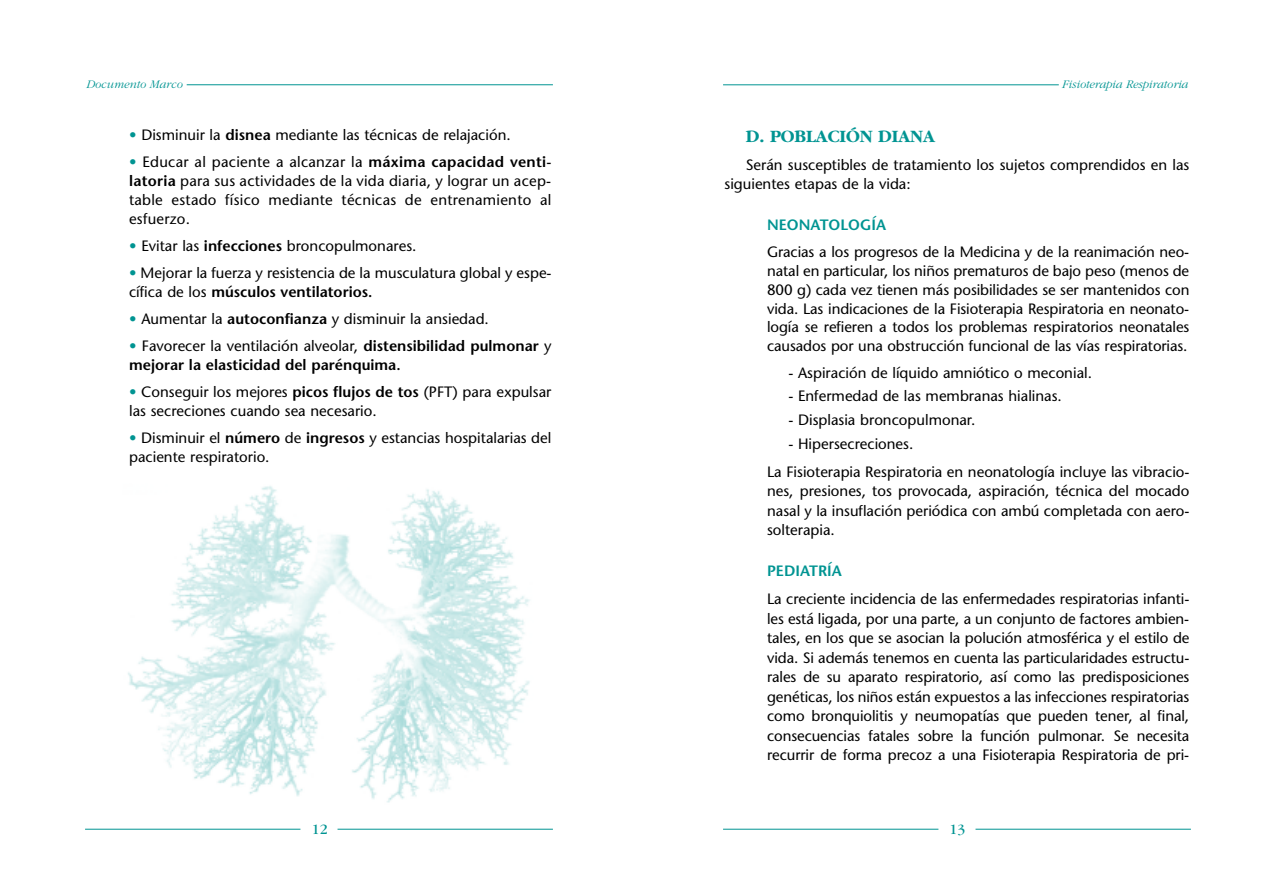
<style>
.page{position:relative;width:1276px;height:893px;background:#fff}
.page>*{position:absolute;margin:0;border:0;box-sizing:border-box;transform-origin:0 0}
.t1{font:700 18px "Garamond";color:#009492}
.t2{font:15px/19.5px "Stone Sans";color:#000}
.t3{font:600 15px/18.8px "Stone Sans";color:#000}
.t4{font:600 15px "Stone Sans";color:#009492}
.t5{font:15px "Garamond";color:#009492}
.t6{font:italic 300 12px "Garamond";color:#009492}
.s1{color:#009492}
.s2{font-weight:600}
.s3{font-weight:400;color:#009492}
.s4{font-weight:400}
</style>
<div class="page">
<img style="left:128px;top:486px;width:402px;height:317px">
<hr style="left:187px;top:85px;width:366px;height:1px;background:#009492">
<hr style="left:337px;top:829px;width:216px;height:1px;background:#009492">
<hr style="left:85px;top:829px;width:215px;height:1px;background:#009492">
<hr style="left:975px;top:829px;width:216px;height:1px;background:#009492">
<hr style="left:723px;top:829px;width:215px;height:1px;background:#009492">
<hr style="left:723px;top:85px;width:335px;height:1px;background:#009492">
<p class="t6" style="left:87px;top:77px;width:98px">Documento Marco</p>
<p class="t6" style="left:1062px;top:77px;width:128px">Fisioterapia Respiratoria</p>
<p class="t2" style="left:129px;top:127px;width:383px"><span class="s1">•</span> Disminuir la <span class="s2">disnea</span> mediante las técnicas de relajación.</p>
<p class="t2" style="left:129px;top:154px;width:424px;line-height:18.8px;text-align:justify"><span class="s1">•</span> Educar al paciente a alcanzar la <span class="s2">máxima capacidad venti&shy;latoria</span> para sus actividades de la vida diaria, y lograr un acep&shy;table estado físico mediante técnicas de entrenamiento al esfuerzo.</p>
<p class="t2" style="left:129px;top:237px;width:289px"><span class="s1">•</span> Evitar las <span class="s2">infecciones</span> broncopulmonares.</p>
<p class="t2" style="left:129px;top:265px;width:424px;line-height:18.8px"><span class="s1">•</span> Mejorar la fuerza y resistencia de la musculatura global y espe&shy;cífica de los <span class="s2">músculos ventilatorios.</span></p>
<p class="t2" style="left:129px;top:311px;width:361px"><span class="s1">•</span> Aumentar la <span class="s2">autoconfianza</span> y disminuir la ansiedad.</p>
<p class="t3" style="left:129px;top:338px;width:424px"><span class="s3">•</span> <span class="s4">Favorecer la ventilación alveolar,</span> distensibilidad pulmonar <span class="s4">y </span>mejorar la elasticidad del parénquima.</p>
<p class="t2" style="left:129px;top:384px;width:424px;line-height:18.8px"><span class="s1">•</span> Conseguir los mejores <span class="s2">picos flujos de tos</span> (PFT) para expulsar las secreciones cuando sea necesario.</p>
<p class="t2" style="left:129px;top:430px;width:424px;line-height:18.8px"><span class="s1">•</span> Disminuir el <span class="s2">número</span> de <span class="s2">ingresos</span> y estancias hospitalarias del paciente respiratorio.</p>
<p class="t1" style="left:746px;top:125px;width:191px">D. POBLACIÓN DIANA</p>
<p class="t2" style="left:724px;top:156px;width:466px;text-indent:21px">Serán susceptibles de tratamiento los sujetos comprendidos en las siguientes etapas de la vida:</p>
<p class="t4" style="left:767px;top:219px;width:121px">NEONATOLOGÍA</p>
<p class="t2" style="left:767px;top:244px;width:424px;line-height:18.8px;text-align:justify">Gracias a los progresos de la Medicina y de la reanimación neo&shy;natal en particular, los niños prematuros de bajo peso (menos de 800 g) cada vez tienen más posibilidades se ser mantenidos con vida. Las indicaciones de la Fisioterapia Respiratoria en neonato&shy;logía se refieren a todos los problemas respiratorios neonatales causados por una obstrucción funcional de las vías respiratorias.</p>
<p class="t2" style="left:788px;top:365px;width:305px">- Aspiración de líquido amniótico o meconial.</p>
<p class="t2" style="left:788px;top:388px;width:275px">- Enfermedad de las membranas hialinas.</p>
<p class="t2" style="left:788px;top:412px;width:188px">- Displasia broncopulmonar.</p>
<p class="t2" style="left:767px;top:431px;width:424px;line-height:28px;text-indent:21px">- Hipersecreciones.<br>La Fisioterapia Respiratoria en neonatología incluye las vibracio-</p>
<p class="t2" style="left:767px;top:483px;width:424px;text-align:justify">nes, presiones, tos provocada, aspiración, técnica del mocado nasal y la insuflación periódica con ambú completada con aero&shy;solterapia.</p>
<p class="t4" style="left:767px;top:565px;width:76px">PEDIATRÍA</p>
<p class="t2" style="left:767px;top:591px;width:424px;text-align:justify">La creciente incidencia de las enfermedades respiratorias infanti&shy;les está ligada, por una parte, a un conjunto de factores ambien&shy;tales, en los que se asocian la polución atmosférica y el estilo de vida. Si además tenemos en cuenta las particularidades estructu&shy;rales de su aparato respiratorio, así como las predisposiciones genéticas, los niños están expuestos a las infecciones respiratorias como bronquiolitis y neumopatías que pueden tener, al final, consecuencias fatales sobre la función pulmonar. Se necesita recurrir de forma precoz a una Fisioterapia Respiratoria de pri-</p>
<p class="t5" style="left:312px;top:824px;width:17px">12</p>
<p class="t5" style="left:949px;top:824px;width:17px">13</p>
</div>
